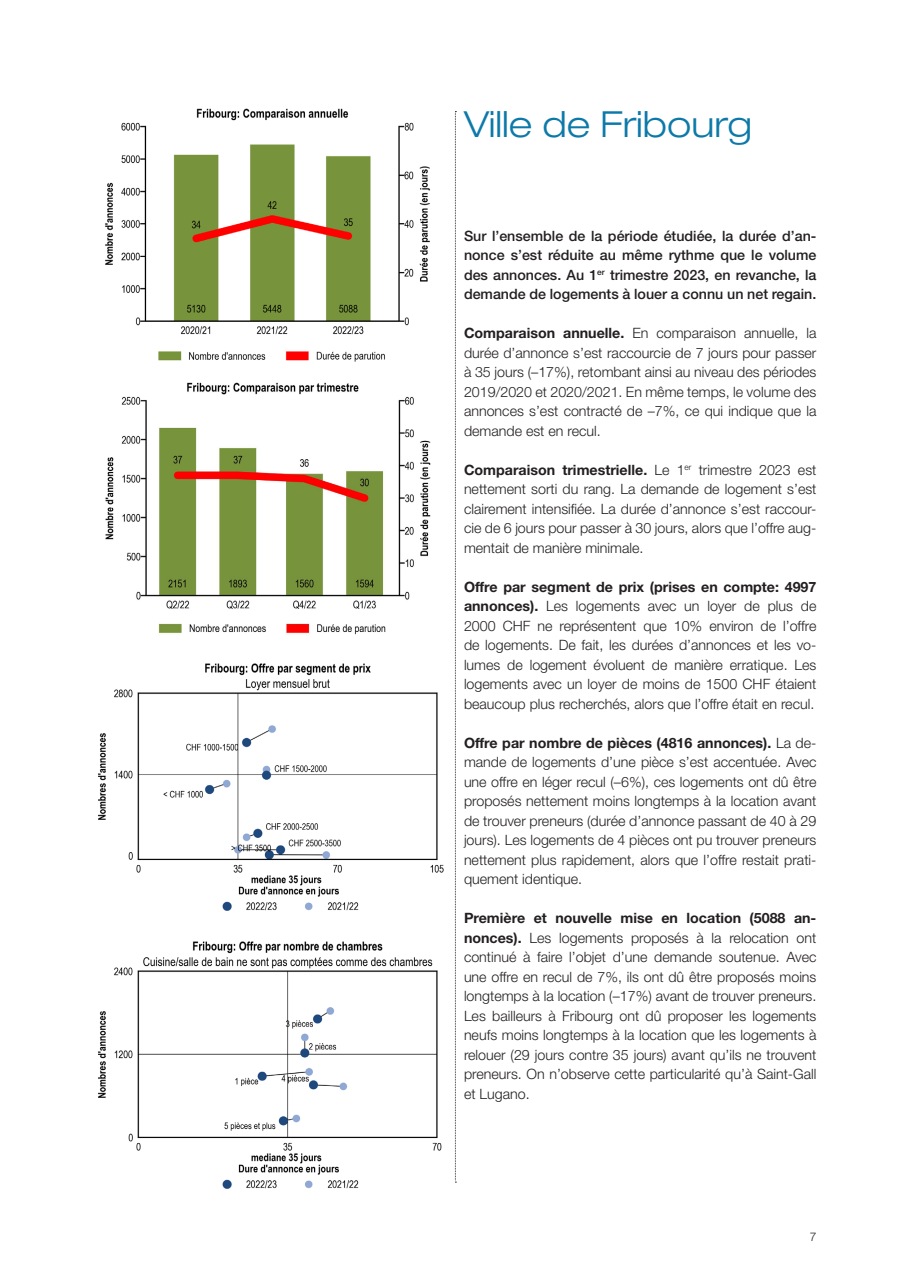
<style>
.page{position:relative;width:910px;height:1280px;background:#fff}
.page>*{position:absolute;margin:0;border:0;box-sizing:border-box;transform-origin:0 0}
.t1{font:300 expanded 36px "Helvetica Neue LT Std";color:#0c79a9}
.Lauftext{font:300 14.25px/19.5px "Helvetica Neue LT Std";color:#231f20;text-align:justify}
.Lead{font:500 14.25px/19.5px "Helvetica Neue LT Std";color:#231f20;text-align:justify}
.t2{font:300 12px "Helvetica Neue LT Std";color:#231f20}
.s1{font-weight:700}
</style>
<div class="page">
<svg style="left:455px;top:111px;width:1px;height:1072px"></svg>
<img style="left:98px;top:663px;width:346px;height:248px">
<img style="left:98px;top:941px;width:344px;height:248px">
<img style="left:105px;top:108px;width:325px;height:254px">
<img style="left:105px;top:382px;width:326px;height:254px">
<p class="t1" style="left:464px;top:103px;width:290px">Ville de Fribourg</p>
<p class="Lead" style="left:464px;top:226px;width:354px">Sur l’ensemble de la période étudiée, la durée d’an&shy;nonce s’est réduite au même rythme que le volume des annonces. Au 1<sup>er</sup> trimestre 2023, en revanche, la demande de logements à louer a connu un net regain.</p>
<p class="Lauftext" style="left:464px;top:323px;width:354px"><span class="s1">Comparaison annuelle.</span> En comparaison annuelle, la durée d’annonce s’est raccourcie de 7 jours pour passer à 35 jours (–17%), retombant ainsi au niveau des périodes 2019/2020 et 2020/2021. En même temps, le volume des annonces s’est contracté de –7%, ce qui indique que la demande est en recul.</p>
<p class="Lauftext" style="left:464px;top:459px;width:354px"><span class="s1">Comparaison trimestrielle.</span> Le 1<sup>er</sup> trimestre 2023 est nettement sorti du rang. La demande de logement s’est clairement intensifiée. La durée d’annonce s’est raccour&shy;cie de 6 jours pour passer à 30 jours, alors que l’offre aug&shy;mentait de manière minimale.</p>
<p class="Lauftext" style="left:464px;top:576px;width:354px"><span class="s1">Offre par segment de prix (prises en compte: 4997 annonces).</span> Les logements avec un loyer de plus de 2000 CHF ne représentent que 10% environ de l’offre de logements. De fait, les durées d’annonces et les vo&shy;lumes de logement évoluent de manière erratique. Les logements avec un loyer de moins de 1500 CHF étaient beaucoup plus recherchés, alors que l’offre était en recul.</p>
<p class="Lauftext" style="left:464px;top:732px;width:354px"><span class="s1">Offre par nombre de pièces (4816 annonces).</span> La de&shy;mande de logements d’une pièce s’est accentuée. Avec une offre en léger recul (–6%), ces logements ont dû être proposés nettement moins longtemps à la location avant de trouver preneurs (durée d’annonce passant de 40 à 29 jours). Les logements de 4 pièces ont pu trouver preneurs nettement plus rapidement, alors que l’offre restait prati&shy;quement identique.</p>
<p class="Lauftext" style="left:464px;top:908px;width:354px"><span class="s1">Première et nouvelle mise en location (5088 an&shy;nonces).</span> Les logements proposés à la relocation ont continué à faire l’objet d’une demande soutenue. Avec une offre en recul de 7%, ils ont dû être proposés moins longtemps à la location (–17%) avant de trouver preneurs.<br>Les bailleurs à Fribourg ont dû proposer les logements neufs moins longtemps à la location que les logements à relouer (29 jours contre 35 jours) avant qu’ils ne trouvent preneurs. On n’observe cette particularité qu’à Saint-Gall et Lugano.</p>
<p class="t2" style="left:810px;top:1229px;width:8px">7</p>
</div>
